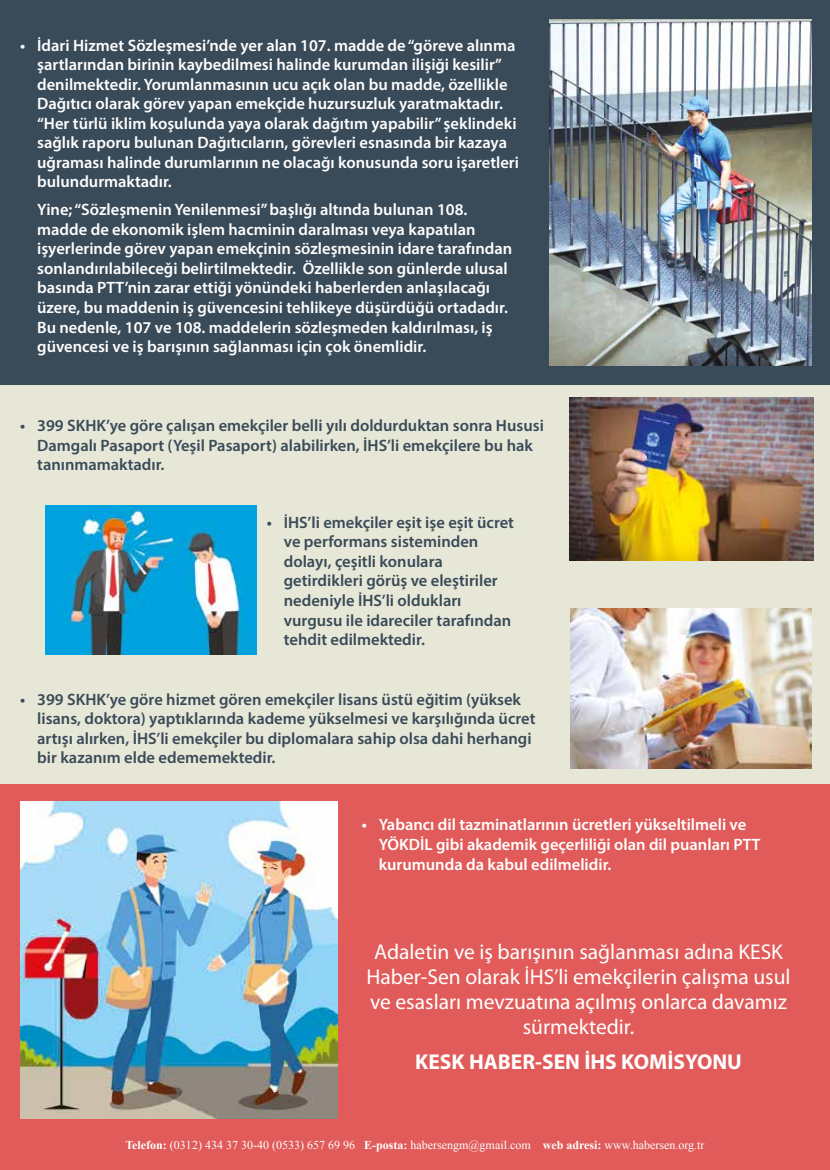
<style>
.page{position:relative;width:830px;height:1170px;background:#fff}
.page>*{position:absolute;margin:0;border:0;box-sizing:border-box;transform-origin:0 0}
.t1{font:21.45px/25px "Myriad Pro";color:#fff;text-align:center}
.t2{font:700 21.45px "Myriad Pro";color:#fff}
.t3{font:600 16.5px/19.5px "Myriad Pro";color:#fff}
.t4{font:600 16.5px/19.5px "Myriad Pro";color:#394a58}
.t5{font:12px "Times New Roman";color:#fff}
.s1{font-weight:700}
</style>
<div class="page">
<div style="left:0;top:0;width:829px;height:386px;background:#394a58"></div>
<div style="left:0;top:386px;width:829px;height:398px;background:#e7e7d7"></div>
<div style="left:0;top:784px;width:829px;height:385px;background:#e05b59"></div>
<img style="left:569px;top:398px;width:243px;height:162px">
<img style="left:570px;top:608px;width:240px;height:160px">
<img style="left:46px;top:505px;width:210px;height:149px">
<img style="left:549px;top:20px;width:261px;height:345px">
<img style="left:20px;top:801px;width:317px;height:317px">
<p class="t3" style="left:37px;top:35px;width:483px;text-indent:-17px">• İdari Hizmet Sözleşmesi’nde yer alan 107. madde de “göreve alınma şartlarından birinin kaybedilmesi halinde kurumdan ilişiği kesilir” denilmektedir. Yorumlanmasının ucu açık olan bu madde, özellikle Dağıtıcı olarak görev yapan emekçide huzursuzluk yaratmaktadır. “Her türlü iklim koşulunda yaya olarak dağıtım yapabilir” şeklindeki sağlık raporu bulunan Dağıtıcıların, görevleri esnasında bir kazaya uğraması halinde durumlarının ne olacağı konusunda soru işaretleri bulundurmaktadır.</p>
<p class="t3" style="left:37px;top:200px;width:476px">Yine; “Sözleşmenin Yenilenmesi” başlığı altında bulunan 108. madde de ekonomik işlem hacminin daralması veya kapatılan işyerlerinde görev yapan emekçinin sözleşmesinin idare tarafından sonlandırılabileceği belirtilmektedir. Özellikle son günlerde ulusal basında PTT’nin zarar ettiği yönündeki haberlerden anlaşılacağı üzere, bu maddenin iş güvencesini tehlikeye düşürdüğü ortadadır.<br>Bu nedenle, 107 ve 108. maddelerin sözleşmeden kaldırılması, iş güvencesi ve iş barışının sağlanması için çok önemlidir.</p>
<p class="t4" style="left:37px;top:415px;width:508px;text-indent:-17px">• 399 SKHK’ye göre çalışan emekçiler belli yılı doldurduktan sonra Hususi<br>Damgalı Pasaport (Yeşil Pasaport) alabilirken, İHS’li emekçilere bu hak tanınmamaktadır.</p>
<p class="t4" style="left:284px;top:512px;width:231px;text-indent:-17px">• İHS’li emekçiler eşit işe eşit ücret ve performans sisteminden dolayı, çeşitli konulara getirdikleri görüş ve eleştiriler nedeniyle İHS’li oldukları vurgusu ile idareciler tarafından tehdit edilmektedir.</p>
<p class="t4" style="left:37px;top:689px;width:499px;text-indent:-17px">• 399 SKHK’ye göre hizmet gören emekçiler lisans üstü eğitim (yüksek lisans, doktora) yaptıklarında kademe yükselmesi ve karşılığında ücret artışı alırken, İHS’li emekçiler bu diplomalara sahip olsa dahi herhangi bir kazanım elde edememektedir.</p>
<p class="t3" style="left:378px;top:814px;width:383px;text-indent:-17px">• Yabancı dil tazminatlarının ücretleri yükseltilmeli ve<br>YÖKDİL gibi akademik geçerliliği olan dil puanları PTT kurumunda da kabul edilmelidir.</p>
<h1 class="t1" style="left:366px;top:939px;width:425px">Adaletin ve iş barışının sağlanması adına KESK Haber-Sen olarak İHS’li emekçilerin çalışma usul ve esasları mevzuatına açılmış onlarca davamız sürmektedir.</h1>
<h1 class="t2" style="left:415px;top:1047px;width:328px">KESK HABER-SEN İHS KOMİSYONU</h1>
<p class="t5" style="left:125px;top:1136px;width:580px"><span class="s1">Telefon:</span> (0312) 434 37 30-40 (0533) 657 69 96 <span class="s1">E-posta:</span> habersengm@gmail.com <span class="s1">web adresi:</span> www.habersen.org.tr</p>
</div>
